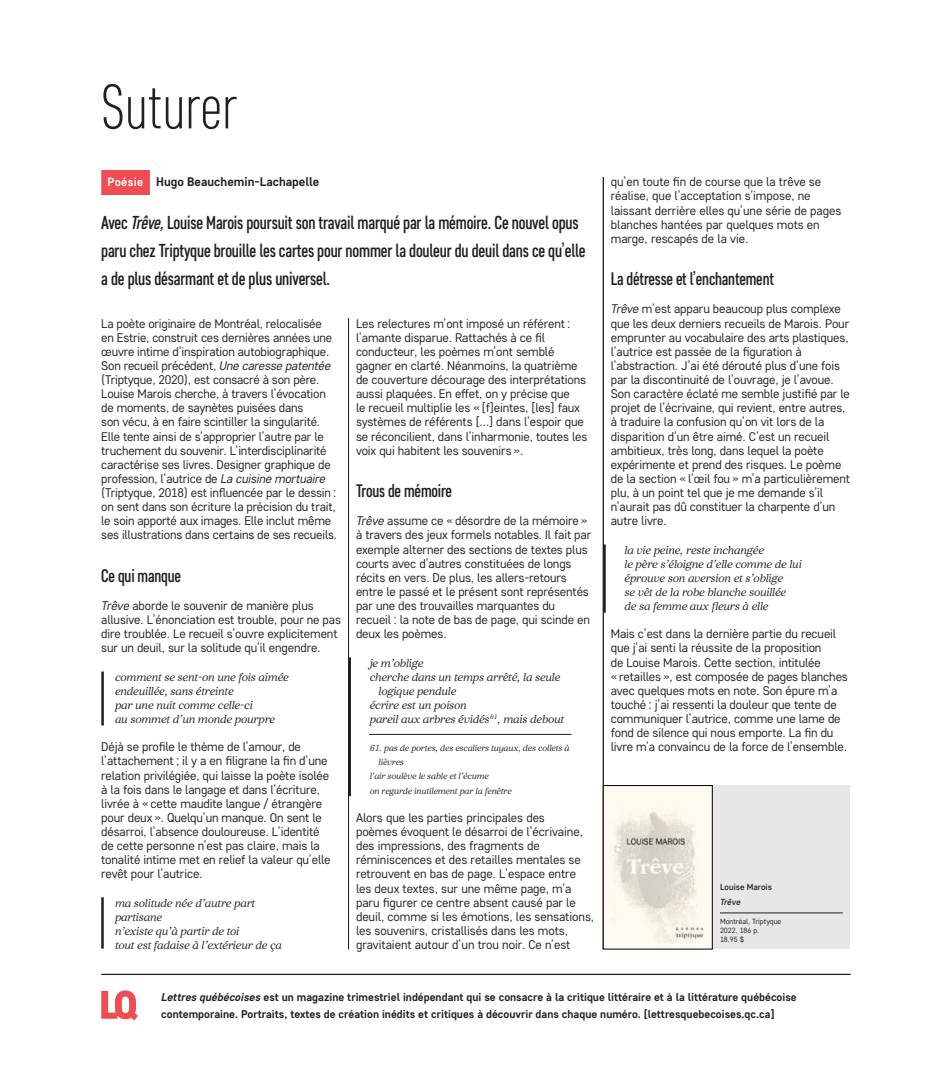
<style>
.page{position:relative;width:945px;height:1080px;background:#fff}
.page>*{position:absolute;margin:0;border:0;box-sizing:border-box;transform-origin:0 0}
.t1{font:300 62.5px "Core Sans D27 Cn";letter-spacing:.01em;color:#231f20}
.t2{font:500 18.75px/28.2px "Core Sans D47 Cn";letter-spacing:-.01em;color:#231f20}
.t3{font:500 18.12px "Core Sans D47 Cn";letter-spacing:-.01em;color:#231f20}
.t4{font:12.5px/14.1px "Core Sans D35";letter-spacing:-.01em;color:#231f20}
.t5{font:700 12.5px "Core Sans D55";color:#231f20}
.t6{font:11.25px/14.1px "Core Serif N 35 Regular It";letter-spacing:-.01em;color:#231f20}
.t7{font:700 11.25px/17.5px "Core Sans D55";color:#231f20}
.t8{font:8.75px "Core Serif N 35 Regular It";letter-spacing:-.01em;color:#231f20}
.t9{font:500 8.75px "Core Sans D45";color:#231f20}
.t10{font:italic 500 8.75px "Core Sans D45";letter-spacing:-.01em;color:#231f20}
.t11{font:7.5px/8.8px "Core Sans D35";color:#231f20}
.s1{font-size:11.88px;color:#fff}
.s2{font-style:italic}
</style>
<div class="page">
<hr style="left:101px;top:974px;width:750px;height:1px;background:#231f20">
<div style="left:101px;top:170px;width:49px;height:25px;background:#ef4d54"></div>
<hr style="left:101px;top:672px;width:3px;height:54px;background:#231f20">
<hr style="left:348px;top:657px;width:3px;height:139px;background:#231f20">
<hr style="left:603px;top:544px;width:3px;height:69px;background:#231f20">
<hr style="left:348px;top:318px;width:1px;height:631px;background:#231f20">
<hr style="left:603px;top:177px;width:1px;height:772px;background:#231f20">
<div style="left:713px;top:785px;width:137px;height:164px;background:#e6e7e9"></div>
<hr style="left:720px;top:913px;width:123px;height:1px;background:#231f20">
<img style="left:605px;top:787px;width:106px;height:160px">
<div style="left:603px;top:785px;width:110px;height:164px;border:1px solid #000101"></div>
<svg style="left:101px;top:990px;width:37px;height:31px"></svg>
<hr style="left:369px;top:734px;width:203px;height:1px;background:#231f20">
<hr style="left:101px;top:897px;width:3px;height:52px;background:#231f20">
<h1 class="t1" style="left:101px;top:69px;width:138px">Suturer</h1>
<p class="t5" style="left:107px;top:174px;width:213px"><span class="s1">Poésie</span> Hugo Beauchemin-Lachapelle</p>
<h2 class="t2" style="left:101px;top:208px;width:486px">Avec <span class="s2">Trêve,</span> Louise Marois poursuit son travail marqué par la mémoire. Ce nouvel opus paru chez Triptyque brouille les cartes pour nommer la douleur du deuil dans ce qu’elle a de plus désarmant et de plus universel.</h2>
<p class="t4" style="left:101px;top:316px;width:237px">La poète originaire de Montréal, relocalisée en Estrie, construit ces dernières années une œuvre intime d’inspiration autobiographique.<br>Son recueil précédent, <span class="s2">Une caresse patentée </span>(Triptyque, 2020), est consacré à son père.<br>Louise Marois cherche, à travers l’évocation de moments, de saynètes puisées dans<br>son vécu, à en faire scintiller la singularité.<br>Elle tente ainsi de s’approprier l’autre par le truchement du souvenir. L’interdisciplinarité caractérise ses livres. Designer graphique de profession, l’autrice de <span class="s2">La cuisine mortuaire </span>(Triptyque, 2018) est influencée par le dessin : on sent dans son écriture la précision du trait, le soin apporté aux images. Elle inclut même ses illustrations dans certains de ses recueils.</p>
<h3 class="t3" style="left:101px;top:564px;width:81px">Ce qui manque</h3>
<p class="t4" style="left:101px;top:598px;width:241px"><span class="s2">Trêve</span> aborde le souvenir de manière plus allusive. L’énonciation est trouble, pour ne pas dire troublée. Le recueil s’ouvre explicitement sur un deuil, sur la solitude qu’il engendre.</p>
<p class="t6" style="left:115px;top:670px;width:175px">comment se sent-on une fois aimée endeuillée, sans étreinte<br>par une nuit comme celle-ci<br>au sommet d’un monde pourpre</p>
<p class="t4" style="left:101px;top:739px;width:231px">Déjà se profile le thème de l’amour, de l’attachement ; il y a en filigrane la fin d’une relation privilégiée, qui laisse la poète isolée à la fois dans le langage et dans l’écriture, livrée à « cette maudite langue / étrangère pour deux ». Quelqu’un manque. On sent le désarroi, l’absence douloureuse. L’identité de cette personne n’est pas claire, mais la tonalité intime met en relief la valeur qu’elle revêt pour l’autrice.</p>
<p class="t6" style="left:115px;top:896px;width:169px">ma solitude née d’autre part partisane<br>n’existe qu’à partir de toi<br>tout est fadaise à l’extérieur de ça</p>
<p class="t4" style="left:356px;top:316px;width:233px">Les relectures m’ont imposé un référent : l’amante disparue. Rattachés à ce fil conducteur, les poèmes m’ont semblé gagner en clarté. Néanmoins, la quatrième de couverture décourage des interprétations aussi plaquées. En effet, on y précise que<br>le recueil multiplie les « [f]eintes, [les] faux systèmes de référents […] dans l’espoir que se réconcilient, dans l’inharmonie, toutes les voix qui habitent les souvenirs ».</p>
<h3 class="t3" style="left:356px;top:480px;width:98px">Trous de mémoire</h3>
<p class="t4" style="left:356px;top:513px;width:237px"><span class="s2">Trêve</span> assume ce « désordre de la mémoire » à travers des jeux formels notables. Il fait par exemple alterner des sections de textes plus courts avec d’autres constituées de longs récits en vers. De plus, les allers-retours entre le passé et le présent sont représentés par une des trouvailles marquantes du recueil : la note de bas de page, qui scinde en deux les poèmes.</p>
<p class="t6" style="left:370px;top:656px;width:55px">je m’oblige</p>
<p class="t6" style="left:370px;top:670px;width:192px">cherche dans un temps arrêté, la seule</p>
<p class="t6" style="left:379px;top:684px;width:79px">logique pendule</p>
<p class="t6" style="left:370px;top:698px;width:99px">écrire est un poison</p>
<p class="t6" style="left:370px;top:712px;width:196px">pareil aux arbres évidés<sup>61</sup>, mais debout</p>
<p class="t8" style="left:370px;top:743px;width:201px">61. pas de portes, des escaliers tuyaux, des collets à</p>
<p class="t8" style="left:379px;top:757px;width:27px">lièvres</p>
<p class="t8" style="left:370px;top:771px;width:121px">l’air soulève le sable et l’écume</p>
<p class="t8" style="left:370px;top:785px;width:143px">on regarde inutilement par la fenêtre</p>
<p class="t4" style="left:356px;top:810px;width:240px">Alors que les parties principales des<br>poèmes évoquent le désarroi de l’écrivaine, des impressions, des fragments de réminiscences et des retailles mentales se retrouvent en bas de page. L’espace entre les deux textes, sur une même page, m’a paru figurer ce centre absent causé par le deuil, comme si les émotions, les sensations, les souvenirs, cristallisés dans les mots, gravitaient autour d’un trou noir. Ce n’est</p>
<p class="t4" style="left:611px;top:174px;width:232px">qu’en toute fin de course que la trêve se réalise, que l’acceptation s’impose, ne laissant derrière elles qu’une série de pages blanches hantées par quelques mots en marge, rescapés de la vie.</p>
<h3 class="t3" style="left:611px;top:268px;width:165px">La détresse et l’enchantement</h3>
<p class="t4" style="left:611px;top:302px;width:241px"><span class="s2">Trêve</span> m’est apparu beaucoup plus complexe que les deux derniers recueils de Marois. Pour emprunter au vocabulaire des arts plastiques, l’autrice est passée de la figuration à l’abstraction. J’ai été dérouté plus d’une fois par la discontinuité de l’ouvrage, je l’avoue.<br>Son caractère éclaté me semble justifié par le projet de l’écrivaine, qui revient, entre autres, à traduire la confusion qu’on vit lors de la disparition d’un être aimé. C’est un recueil ambitieux, très long, dans lequel la poète expérimente et prend des risques. Le poème de la section « l’œil fou » m’a particulièrement plu, à un point tel que je me demande s’il n’aurait pas dû constituer la charpente d’un autre livre.</p>
<p class="t6" style="left:625px;top:543px;width:179px">la vie peine, reste inchangée<br>le père s’éloigne d’elle comme de lui éprouve son aversion et s’oblige<br>se vêt de la robe blanche souillée<br>de sa femme aux fleurs à elle</p>
<p class="t4" style="left:611px;top:626px;width:239px">Mais c’est dans la dernière partie du recueil que j’ai senti la réussite de la proposition<br>de Louise Marois. Cette section, intitulée<br>« retailles », est composée de pages blanches avec quelques mots en note. Son épure m’a touché : j’ai ressenti la douleur que tente de communiquer l’autrice, comme une lame de fond de silence qui nous emporte. La fin du livre m’a convaincu de la force de l’ensemble.</p>
<p class="t9" style="left:720px;top:882px;width:53px">Louise Marois</p>
<p class="t10" style="left:720px;top:896px;width:22px">Trêve</p>
<p class="t11" style="left:720px;top:917px;width:63px">Montréal, Triptyque<br>2022, 186 p.<br>18,95 $</p>
<p class="t7" style="left:161px;top:988px;width:637px"><span class="s2">Lettres québécoises</span> est un magazine trimestriel indépendant qui se consacre à la critique littéraire et à la littérature québécoise contemporaine. Portraits, textes de création inédits et critiques à découvrir dans chaque numéro. [lettresquebecoises.qc.ca]</p>
</div>
